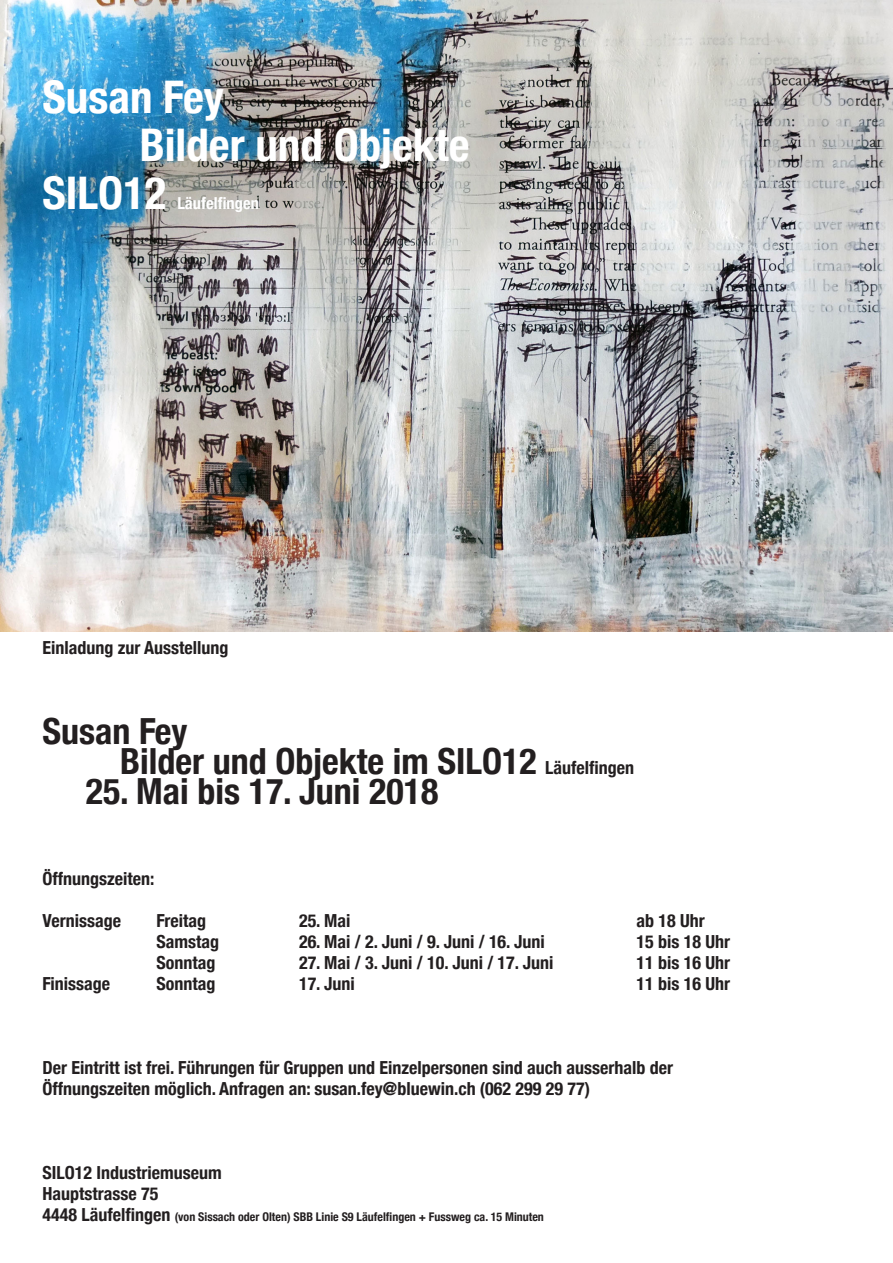
<style>
.page{position:relative;width:893px;height:1263px;background:#fff}
.page>*{position:absolute;margin:0;border:0;box-sizing:border-box;transform-origin:0 0}
.t1{font:700 condensed 45px "Helvetica Neue";color:#fff}
.t2{font:700 condensed 36px "Helvetica Neue";color:#231f20}
.t3{font:700 condensed 18px/21px "Helvetica Neue";color:#231f20}
.t4{font:700 condensed 16.5px "Helvetica Neue";color:#fff}
.t5{font:700 condensed 12px "Helvetica Neue";color:#231f20}
.s1{font-size:18px}
</style>
<div class="page">
<img style="left:0;top:0;width:893px;height:631px">
<p class="t1" style="left:43px;top:60px;width:183px">Susan Fey</p>
<p class="t1" style="left:140px;top:108px;width:331px">Bilder und Objekte</p>
<p class="t1" style="left:43px;top:156px;width:126px">SILO12</p>
<p class="t4" style="left:177px;top:190px;width:83px">Läufelfingen</p>
<p class="t3" style="left:43px;top:636px;width:187px">Einladung zur Ausstellung</p>
<p class="t2" style="left:43px;top:701px;width:147px">Susan Fey</p>
<p class="t2" style="left:120px;top:731px;width:515px">Bilder und Objekte im SILO12 <span class="s1">Läufelfingen</span></p>
<p class="t2" style="left:86px;top:761px;width:354px">25. Mai bis 17. Juni 2018</p>
<p class="t3" style="left:43px;top:867px;width:113px">Öffnungszeiten:</p>
<p class="t3" style="left:43px;top:909px;width:80px">Vernissage</p>
<p class="t3" style="left:157px;top:909px;width:51px">Freitag</p>
<p class="t3" style="left:299px;top:909px;width:53px">25. Mai</p>
<p class="t3" style="left:637px;top:909px;width:70px">ab 18 Uhr</p>
<p class="t3" style="left:157px;top:930px;width:64px">Samstag</p>
<p class="t3" style="left:299px;top:930px;width:247px">26. Mai / 2. Juni / 9. Juni / 16. Juni</p>
<p class="t3" style="left:637px;top:930px;width:95px">15 bis 18 Uhr</p>
<p class="t3" style="left:157px;top:951px;width:60px">Sonntag</p>
<p class="t3" style="left:299px;top:951px;width:256px">27. Mai / 3. Juni / 10. Juni / 17. Juni</p>
<p class="t3" style="left:637px;top:951px;width:95px">11 bis 16 Uhr</p>
<p class="t3" style="left:43px;top:972px;width:69px">Finissage</p>
<p class="t3" style="left:157px;top:972px;width:60px">Sonntag</p>
<p class="t3" style="left:299px;top:972px;width:57px">17. Juni</p>
<p class="t3" style="left:637px;top:972px;width:95px">11 bis 16 Uhr</p>
<p class="t3" style="left:43px;top:1056px;width:632px">Der Eintritt ist frei. Führungen für Gruppen und Einzelpersonen sind auch ausserhalb der<br>Öffnungszeiten möglich. Anfragen an: susan.fey@bluewin.ch (062 299 29 77)</p>
<p class="t3" style="left:43px;top:1161px;width:181px">SILO12 Industriemuseum</p>
<p class="t3" style="left:43px;top:1182px;width:117px">Hauptstrasse 75</p>
<p class="t5" style="left:43px;top:1206px;width:503px"><span class="s1">4448 Läufelfingen</span> (von Sissach oder Olten) SBB Linie S9 Läufelfingen + Fussweg ca. 15 Minuten</p>
</div>
